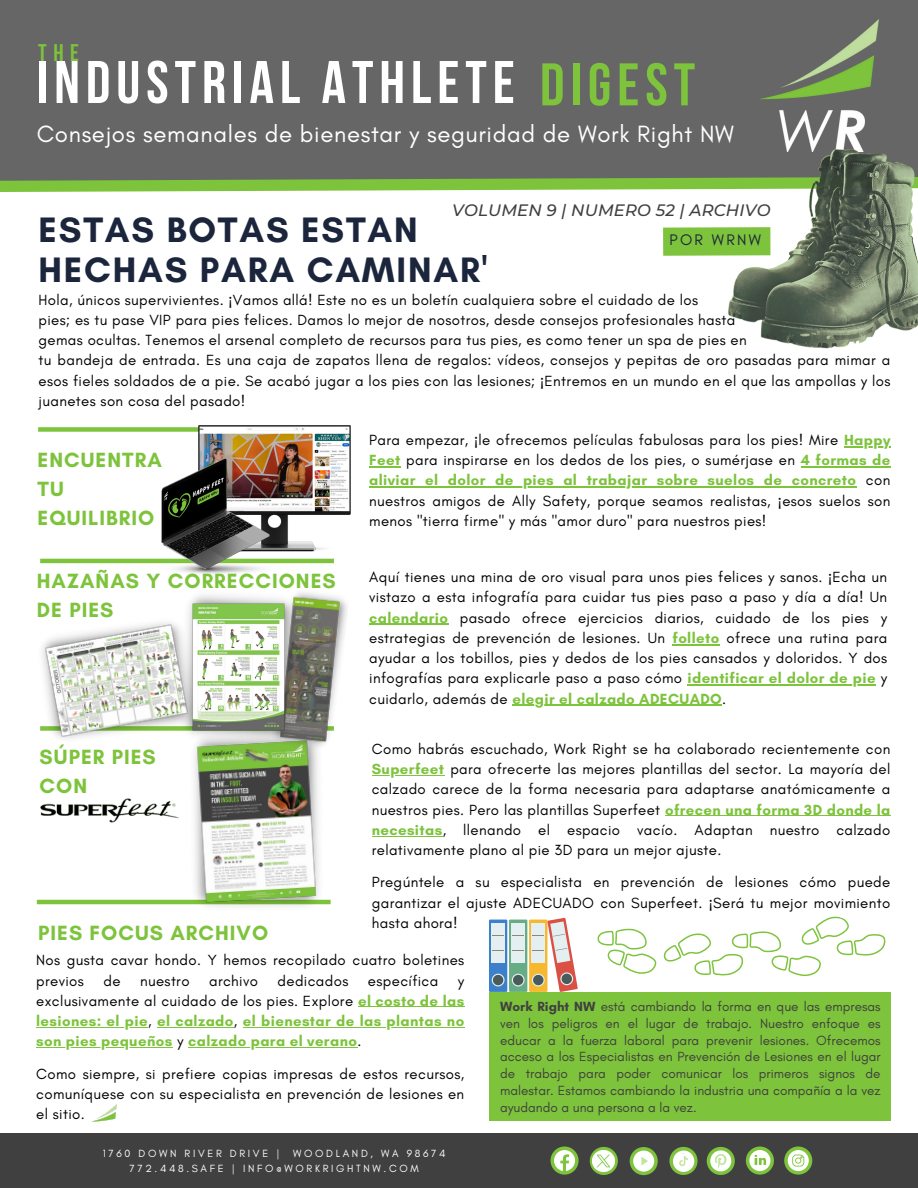
<style>
.page{position:relative;width:918px;height:1188px;background:#fff}
.page>*{position:absolute;margin:0;border:0;box-sizing:border-box;transform-origin:0 0}
.t1{font:700 60px "Bebas Neue";letter-spacing:.1em;color:#fff}
.t2{font:700 36px/39.3px "Glacial Indifference";letter-spacing:.05em;color:#1b253c}
.t3{font:24px "Glacial Indifference";letter-spacing:.025em;color:#fff}
.t4{font:700 24px "Bebas Neue";color:#7dc33b}
.t5{font:700 21px/29.2px "Glacial Indifference";letter-spacing:.05em;color:#7dc33b}
.t6{font:italic 500 16.5px "Montserrat";letter-spacing:.01em;color:#404040}
.t7{font:15.6px "Glacial Indifference";letter-spacing:.15em;color:#1b253c}
.t8{font:15px/20.2px "Glacial Indifference";letter-spacing:.025em;color:#000;text-align:justify}
.t9{font:700 15px/20.2px "Glacial Indifference";letter-spacing:.025em;color:#7dc33c;text-align:justify}
.t10{font:13.5px/16.8px "Glacial Indifference";color:#404040;text-align:justify}
.t11{font:10.65px "Glacial Indifference";letter-spacing:.25em;color:#fff}
.s1{color:#7dc33b}
.s2{font-family:"Noto Sans"}
.s3{font-weight:700;color:#7dc33c}
.s4{font-weight:400;color:#000}
.s5{font-weight:700}
</style>
<div class="page">
<div style="left:0;top:1133px;width:918px;height:55px;background:#404040"></div>
<svg style="left:550px;top:1147px;width:29px;height:28px"></svg>
<svg style="left:554px;top:1150px;width:21px;height:21px"></svg>
<svg style="left:707px;top:1147px;width:28px;height:28px"></svg>
<svg style="left:710px;top:1150px;width:21px;height:21px"></svg>
<div style="left:784px;top:1147px;width:28px;height:28px;background:#7dc33b;border-radius:50%"></div>
<svg style="left:788px;top:1150px;width:21px;height:21px"></svg>
<div style="left:746px;top:1147px;width:28px;height:28px;background:#7dc33b;border-radius:50%"></div>
<svg style="left:749px;top:1150px;width:21px;height:21px"></svg>
<svg style="left:630px;top:1147px;width:28px;height:28px"></svg>
<div style="left:633px;top:1151px;width:21px;height:21px;background:#fff;border-radius:50%"></div>
<svg style="left:641px;top:1157px;width:7px;height:8px"></svg>
<svg style="left:590px;top:1147px;width:28px;height:28px"></svg>
<svg style="left:669px;top:1147px;width:29px;height:28px"></svg>
<svg style="left:673px;top:1151px;width:21px;height:21px"></svg>
<div style="left:0;top:0;width:918px;height:183px;background:#666"></div>
<img style="left:760px;top:20px;width:118px;height:95px">
<svg style="left:0;top:177px;width:720px;height:15px"></svg>
<img style="left:593px;top:1150px;width:21px;height:22px">
<img style="left:720px;top:115px;width:198px;height:234px">
<div style="left:663px;top:227px;width:107px;height:29px;background:#7dc33b"></div>
<div style="left:38px;top:427px;width:294px;height:5px;background:#7dc33b"></div>
<hr style="left:40px;top:559px;width:294px;height:4px;background:#7dc33b">
<hr style="left:37px;top:900px;width:294px;height:4px;background:#7dc33b">
<hr style="left:358px;top:1007px;width:107px;height:1px;background:#7dc33c">
<hr style="left:36px;top:1027px;width:112px;height:1px;background:#7dc33c">
<hr style="left:157px;top:1027px;width:77px;height:1px;background:#7dc33c">
<hr style="left:243px;top:1027px;width:222px;height:1px;background:#7dc33c">
<hr style="left:36px;top:1047px;width:137px;height:1px;background:#7dc33c">
<hr style="left:188px;top:1047px;width:169px;height:1px;background:#7dc33c">
<img style="left:92px;top:1105px;width:25px;height:17px">
<img style="left:198px;top:425px;width:152px;height:126px">
<img style="left:148px;top:459px;width:141px;height:115px">
<img style="left:40px;top:798px;width:138px;height:25px">
<div style="left:489px;top:920px;width:18px;height:72px;background:#3c7fca"></div>
<div style="left:491px;top:923px;width:14px;height:40px;background:#e3eff1"></div>
<svg style="left:492px;top:974px;width:13px;height:12px"></svg>
<svg style="left:492px;top:935px;width:12px;height:1px"></svg>
<svg style="left:492px;top:950px;width:12px;height:1px"></svg>
<div style="left:509px;top:920px;width:18px;height:72px;background:#66ac85"></div>
<div style="left:512px;top:923px;width:13px;height:40px;background:#e3eff1"></div>
<svg style="left:512px;top:974px;width:13px;height:12px"></svg>
<svg style="left:512px;top:935px;width:12px;height:1px"></svg>
<svg style="left:512px;top:950px;width:12px;height:1px"></svg>
<svg style="left:529px;top:920px;width:18px;height:72px"></svg>
<svg style="left:532px;top:918px;width:46px;height:74px"></svg>
<svg style="left:597px;top:916px;width:289px;height:61px"></svg>
<img style="left:178px;top:748px;width:153px;height:159px">
<img style="left:270px;top:592px;width:77px;height:164px">
<img style="left:190px;top:592px;width:111px;height:156px">
<img style="left:40px;top:605px;width:168px;height:152px">
<hr style="left:844px;top:446px;width:47px;height:1px;background:#7dc33c">
<hr style="left:369px;top:466px;width:32px;height:1px;background:#7dc33c">
<hr style="left:801px;top:466px;width:90px;height:1px;background:#7dc33c">
<hr style="left:369px;top:486px;width:487px;height:2px;background:#7dc33c">
<hr style="left:369px;top:624px;width:79px;height:1px;background:#7dc33c">
<hr style="left:673px;top:644px;width:47px;height:1px;background:#7dc33c">
<hr style="left:688px;top:684px;width:188px;height:2px;background:#7dc33c">
<hr style="left:513px;top:705px;width:209px;height:1px;background:#7dc33c">
<hr style="left:372px;top:775px;width:72px;height:1px;background:#7dc33c">
<hr style="left:665px;top:815px;width:226px;height:1px;background:#7dc33c">
<hr style="left:372px;top:836px;width:71px;height:1px;background:#7dc33c">
<div style="left:489px;top:992px;width:402px;height:128px;background:#7dc33b"></div>
<p class="t4" style="left:38px;top:43px;width:42px">THE</p>
<p class="t1" style="left:37px;top:58px;width:660px">INDUSTRIAL ATHLETE <span class="s1">DIGEST</span></p>
<p class="t3" style="left:37px;top:119px;width:699px">Consejos semanales de bienestar y seguridad de Work Right NW</p>
<p class="t6" style="left:452px;top:200px;width:320px">VOLUMEN 9 | NUMERO 52 | ARCHIVO</p>
<p class="t7" style="left:669px;top:230px;width:93px">POR WRNW</p>
<p class="t2" style="left:39px;top:210px;width:450px">ESTAS BOTAS ESTAN<br>HECHAS PARA CAMINAR'</p>
<p class="t8" style="left:39px;top:289px;width:661px">Hola, únicos supervivientes. <span class="s2">¡</span>Vamos allá! Este no es un boletín cualquiera sobre el cuidado de los</p>
<p class="t8" style="left:39px;top:310px;width:698px">pies; es tu pase VIP para pies felices. Damos lo mejor de nosotros, desde consejos profesionales hasta</p>
<p class="t8" style="left:39px;top:330px;width:710px">gemas ocultas. Tenemos el arsenal completo de recursos para tus pies, es como tener un spa de pies en</p>
<p class="t8" style="left:39px;top:350px;width:853px">tu bandeja de entrada. Es una caja de zapatos llena de regalos: vídeos, consejos y pepitas de oro pasadas para mimar a esos fieles soldados de a pie. Se acabó jugar a los pies con las lesiones; <span class="s2">¡</span>Entremos en un mundo en el que las ampollas y los juanetes son cosa del pasado!</p>
<p class="t5" style="left:38px;top:445px;width:126px">ENCUENTRA<br>TU<br>EQUILIBRIO</p>
<p class="t8" style="left:369px;top:429px;width:523px">Para empezar, <span class="s2">¡</span>le ofrecemos películas fabulosas para los pies! Mire <span class="s3">Happy Feet</span> para inspirarse en los dedos de los pies, o sumérjase en <span class="s3">4 formas de aliviar el dolor de pies al trabajar sobre suelos de concreto</span> con nuestros amigos de Ally Safety, porque seamos realistas, <span class="s2">¡</span>esos suelos son menos "tierra firme" y más "amor duro" para nuestros pies!</p>
<p class="t5" style="left:37px;top:566px;width:300px">HAZAÑAS Y CORRECCIONES<br>DE PIES</p>
<p class="t8" style="left:369px;top:567px;width:520px">Aquí tienes una mina de oro visual para unos pies felices y sanos. <span class="s2">¡</span>Echa un vistazo a esta infografía para cuidar tus pies paso a paso y día a día! Un <span class="s3">calendario</span> pasado ofrece ejercicios diarios, cuidado de los pies y estrategias de prevención de lesiones. Un <span class="s3">folleto</span> ofrece una rutina para ayudar a los tobillos, pies y dedos de los pies cansados y doloridos. Y dos infografías para explicarle paso a paso cómo <span class="s3">identificar el dolor de pie</span> y cuidarlo, además de <span class="s3">elegir el calzado ADECUADO</span>.</p>
<p class="t8" style="left:372px;top:739px;width:520px">Como habrás escuchado, Work Right se ha colaborado recientemente con <span class="s3">Superfeet</span> para ofrecerte las mejores plantillas del sector. La mayoría del calzado carece de la forma necesaria para adaptarse anatómicamente a nuestros pies. Pero las plantillas Superfeet <span class="s3">ofrecen una forma 3D donde la necesitas</span>, llenando el espacio vacío. Adaptan nuestro calzado relativamente plano al pie 3D para un mejor ajuste.</p>
<p class="t8" style="left:372px;top:872px;width:520px">Pregúntele a su especialista en prevención de lesiones cómo puede garantizar el ajuste ADECUADO con Superfeet. <span class="s2">¡</span>Será tu mejor movimiento hasta ahora!</p>
<p class="t5" style="left:40px;top:742px;width:118px">SÚPER PIES</p>
<p class="t5" style="left:40px;top:771px;width:49px">CON</p>
<p class="t5" style="left:38px;top:918px;width:232px">PIES FOCUS ARCHIVO</p>
<p class="t8" style="left:36px;top:950px;width:430px">Nos gusta cavar hondo. Y hemos recopilado cuatro boletines previos</p>
<p class="t8" style="left:103px;top:970px;width:19px">de</p>
<p class="t8" style="left:140px;top:970px;width:51px">nuestro</p>
<p class="t8" style="left:209px;top:970px;width:50px">archivo</p>
<p class="t8" style="left:278px;top:970px;width:72px">dedicados</p>
<p class="t8" style="left:368px;top:970px;width:72px">específica</p>
<p class="t9" style="left:36px;top:970px;width:430px;text-indent:422px"><span class="s4">y exclusivamente al cuidado de los pies. Explore</span> el costo de las lesiones: el pie<span class="s4">,</span> el calzado<span class="s4">,</span> el bienestar de las plantas no son pies pequeños <span class="s4">y</span> calzado para el verano<span class="s4">.</span></p>
<p class="t8" style="left:36px;top:1063px;width:430px">Como siempre, si prefiere copias impresas de estos recursos, comuníquese con su especialista en prevención de lesiones en el sitio.</p>
<p class="t11" style="left:103px;top:1147px;width:178px">1760 DOWN RIVER DRIVE |</p>
<p class="t11" style="left:293px;top:1147px;width:154px">WOODLAND, WA 98674</p>
<p class="t11" style="left:130px;top:1161px;width:291px">772.448.SAFE | INFO@WORKRIGHTNW.COM</p>
<p class="t10" style="left:500px;top:998px;width:382px"><span class="s5">Work Right NW</span> está cambiando la forma en que las empresas ven los peligros en el lugar de trabajo. Nuestro enfoque es educar a la fuerza laboral para prevenir lesiones. Ofrecemos acceso a los Especialistas en Prevención de Lesiones en el lugar de trabajo para poder comunicar los primeros signos de malestar. Estamos cambiando la industria una compañía a la vez ayudando a una persona a la vez.</p>
</div>
